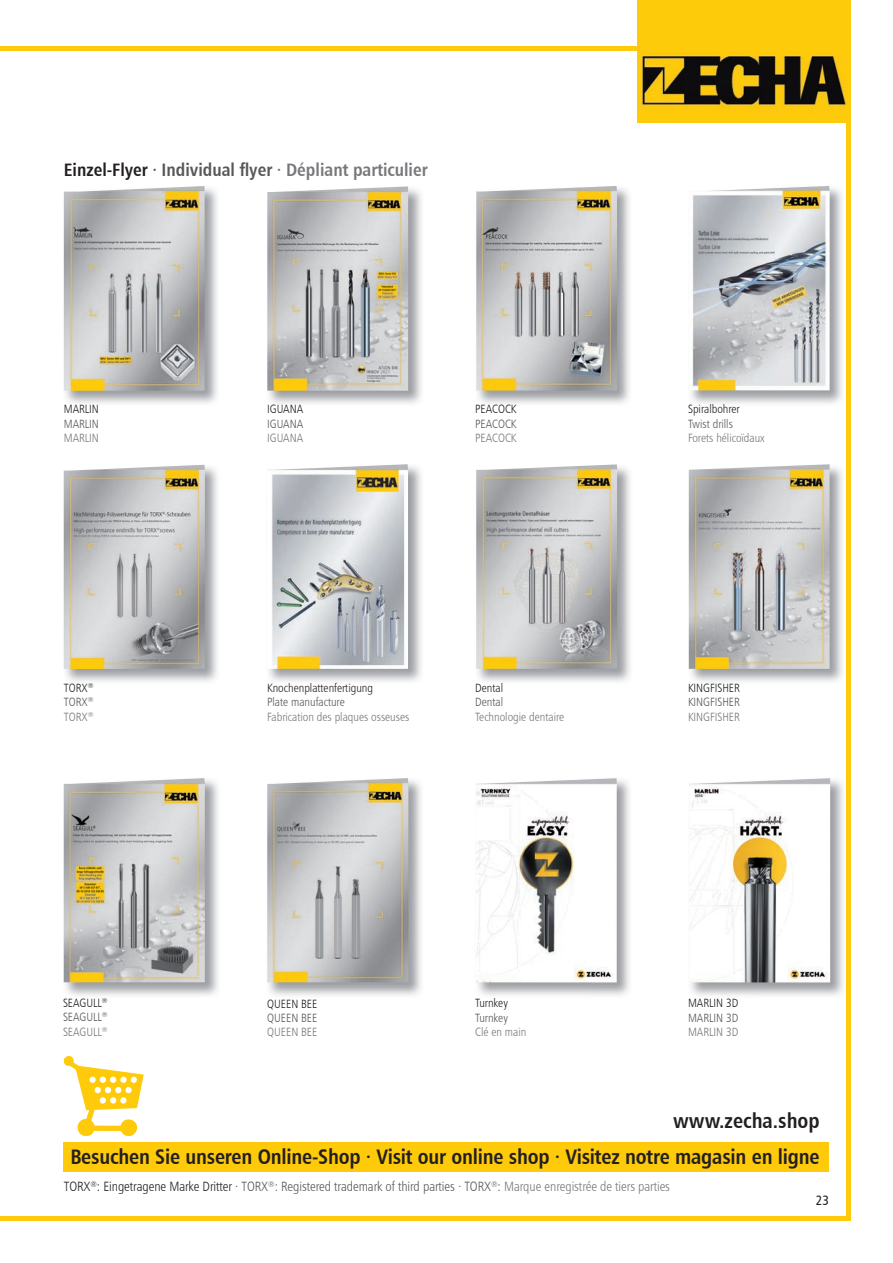
<style>
.page{position:relative;width:893px;height:1263px;background:#fff}
.page>*{position:absolute;margin:0;border:0;box-sizing:border-box;transform-origin:0 0}
.t1{font:21px/36px "Humanist 777 BT Bold Condensed B";letter-spacing:-.01em;color:#231f20;text-align:right}
.t2{font:18px "Humanist 777 BT Bold Condensed B";color:#76787b}
.t3{font:13.5px "Humanist 777 BT Light Condensed B";letter-spacing:-.005em;color:#57585a}
.t4{font:13.5px "Humanist 777 BT Roman Condensed B";color:#231f20}
.t5{font:12px/14.4px "Humanist 777 BT Light Condensed B";color:#231f20;text-align:justify}
.t6{font:12px "Humanist 777 BT Light Condensed B";color:#76787b}
.t7{font:12px "Humanist 777 BT Light Condensed B";color:#57585a}
.s1{color:#231f20}
.s2{color:#57585a}
.s3{color:#76787b}
</style>
<div class="page">
<img style="left:63px;top:188px;width:154px;height:216px">
<img style="left:64px;top:186px;width:141px;height:205px">
<img style="left:269px;top:188px;width:153px;height:216px">
<img style="left:267px;top:186px;width:141px;height:205px">
<img style="left:476px;top:188px;width:154px;height:216px">
<img style="left:476px;top:186px;width:141px;height:204px">
<img style="left:690px;top:188px;width:152px;height:216px">
<img style="left:690px;top:186px;width:140px;height:204px">
<img style="left:688px;top:467px;width:154px;height:215px">
<img style="left:689px;top:464px;width:141px;height:205px">
<img style="left:478px;top:467px;width:152px;height:215px">
<img style="left:476px;top:464px;width:141px;height:205px">
<img style="left:268px;top:466px;width:153px;height:216px">
<img style="left:268px;top:464px;width:140px;height:205px">
<img style="left:63px;top:464px;width:155px;height:218px">
<img style="left:64px;top:465px;width:141px;height:204px">
<img style="left:63px;top:780px;width:155px;height:216px">
<img style="left:64px;top:778px;width:141px;height:204px">
<hr style="left:0;top:47px;width:836px;height:4px;background:#feca0a">
<hr style="left:0;top:1216px;width:850px;height:4px;background:#feca0a">
<hr style="left:846px;top:30px;width:4px;height:1190px;background:#feca0a">
<img style="left:638px;top:0;width:212px;height:122px">
<img style="left:267px;top:780px;width:154px;height:216px">
<img style="left:267px;top:778px;width:141px;height:204px">
<div style="left:64px;top:1142px;width:765px;height:29px;background:#feca0a"></div>
<img style="left:63px;top:1056px;width:81px;height:81px">
<img style="left:690px;top:779px;width:153px;height:217px">
<img style="left:689px;top:778px;width:141px;height:204px">
<img style="left:476px;top:780px;width:154px;height:216px">
<img style="left:476px;top:778px;width:141px;height:204px">
<h2 class="t2" style="left:64px;top:159px;width:365px"><span class="s1">Einzel-Flyer</span> <span class="s2">· Individual flye r</span> · Dépliant particulier</h2>
<p class="t5" style="left:64px;top:401px;width:37px">MARLIN</p>
<p class="t7" style="left:64px;top:416px;width:37px">MARLIN</p>
<p class="t6" style="left:64px;top:430px;width:37px">MARLIN</p>
<p class="t5" style="left:267px;top:401px;width:37px">IGUANA</p>
<p class="t7" style="left:267px;top:416px;width:37px">IGUANA</p>
<p class="t6" style="left:267px;top:430px;width:37px">IGUANA</p>
<p class="t5" style="left:475px;top:401px;width:43px">PEACOCK</p>
<p class="t7" style="left:475px;top:416px;width:43px">PEACOCK</p>
<p class="t6" style="left:475px;top:430px;width:43px">PEACOCK</p>
<p class="t5" style="left:688px;top:401px;width:53px">Spiralbohrer</p>
<p class="t7" style="left:688px;top:416px;width:46px">Twist drills</p>
<p class="t6" style="left:688px;top:430px;width:78px">Forets hélicoïdaux</p>
<p class="t5" style="left:64px;top:680px;width:31px">TORX<sup>® </sup><span class="s2">TORX</span><sup>® </sup><span class="s3">TORX</span><sup>®</sup></p>
<p class="t5" style="left:267px;top:680px;width:107px">Knochenplattenfertigung</p>
<p class="t7" style="left:267px;top:695px;width:79px">Plate manufacture</p>
<p class="t6" style="left:267px;top:709px;width:144px">Fabrication des plaques osseuses</p>
<p class="t5" style="left:475px;top:680px;width:29px">Dental</p>
<p class="t7" style="left:475px;top:695px;width:29px">Dental</p>
<p class="t6" style="left:475px;top:709px;width:91px">Technologie dentaire</p>
<p class="t5" style="left:688px;top:680px;width:53px">KINGFISHER</p>
<p class="t7" style="left:688px;top:695px;width:53px">KINGFISHER</p>
<p class="t6" style="left:688px;top:709px;width:53px">KINGFISHER</p>
<p class="t5" style="left:63px;top:995px;width:46px">SEAGULL<sup>® </sup><span class="s2">SEAGULL</span><sup>® </sup><span class="s3">SEAGULL</span><sup>®</sup></p>
<p class="t5" style="left:267px;top:996px;width:52px">QUEEN BEE</p>
<p class="t7" style="left:267px;top:1010px;width:52px">QUEEN BEE</p>
<p class="t6" style="left:267px;top:1025px;width:52px">QUEEN BEE</p>
<p class="t5" style="left:475px;top:996px;width:34px">Turnkey</p>
<p class="t7" style="left:475px;top:1010px;width:34px">Turnkey</p>
<p class="t6" style="left:475px;top:1025px;width:53px">Clé en main</p>
<p class="t5" style="left:688px;top:996px;width:52px">MARLIN 3D</p>
<p class="t7" style="left:688px;top:1010px;width:52px">MARLIN 3D</p>
<p class="t6" style="left:688px;top:1025px;width:52px">MARLIN 3D</p>
<h1 class="t1" style="left:70px;top:1102px;width:751px">www.zecha.shop<br>Besuchen Sie unseren Online-Shop · Visit our online shop · Visitez notre magasin en ligne</h1>
<p class="t3" style="left:64px;top:1178px;width:608px"><span class="s1">TORX</span><sup>®</sup><span class="s1">: Eingetragene Marke Dritter</span> · TORX<sup>®</sup>: Registered trademark of third parties · TORX<sup>®</sup>: <span class="s3">Marque enregistrée de tiers parties</span></p>
<p class="t4" style="left:816px;top:1192px;width:15px">23</p>
</div>
